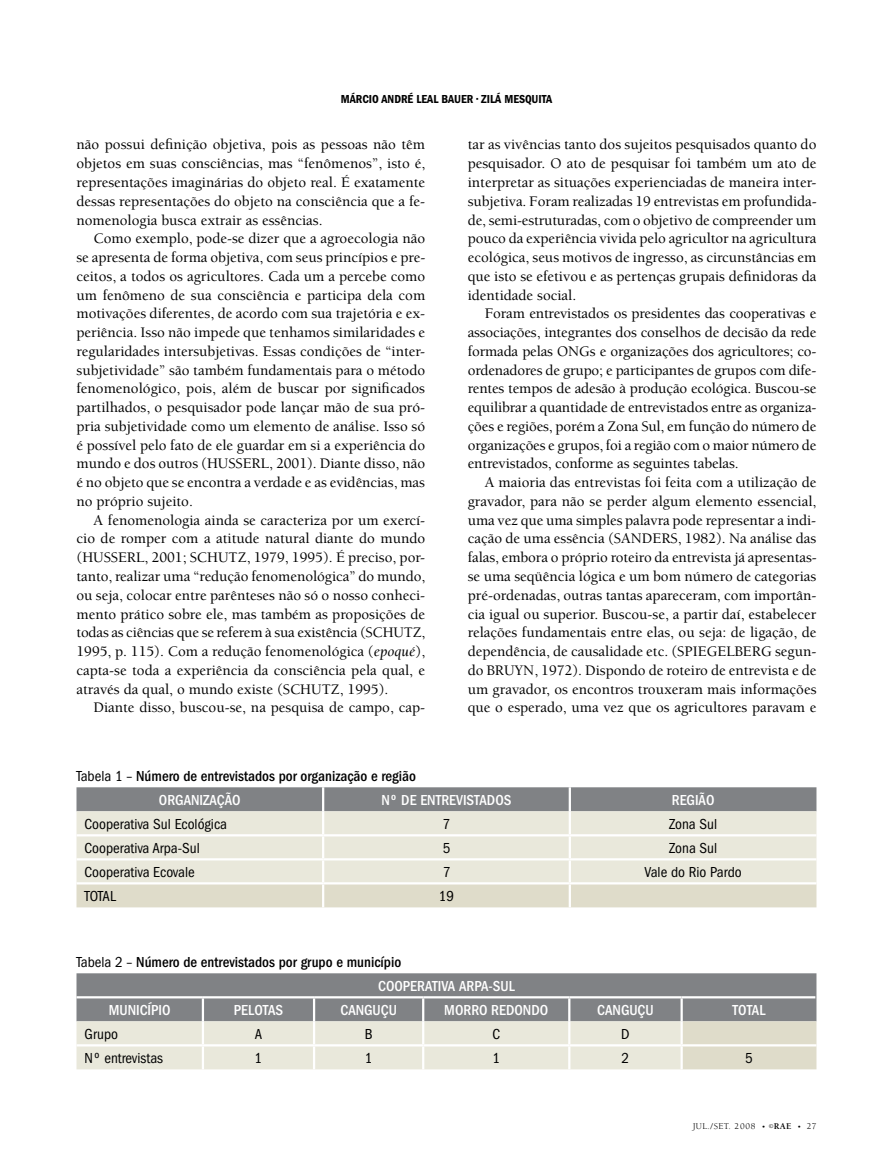
<style>
.page{position:relative;width:893px;height:1170px;background:#fff}
.page>*{position:absolute;margin:0;border:0;box-sizing:border-box;transform-origin:0 0}
.t1{font:500 15px/18.8px "Berkeley";color:#000;text-align:justify}
.t2{font:condensed 15px "Franklin Gothic";color:#000}
.t3{font:500 condensed 15px/23.7px "Franklin Gothic";color:#000}
.t4{font:500 condensed 15px "Franklin Gothic";color:#fff}
.t5{font:600 condensed 12px "Franklin Gothic";color:#000}
.t6{font:9px "Berkeley";letter-spacing:.04em;color:#000}
.s1{font-weight:400;font-style:italic}
.s2{font-weight:400}
.s3{color:#fff}
.s4{font-size:7.5px}
.s5{font-size:6px}
.s6{font-weight:700}
</style>
<div class="page">
<div style="left:76px;top:787px;width:740px;height:24px;background:#808285"></div>
<div style="left:76px;top:811px;width:740px;height:71px;background:#e9e8db"></div>
<div style="left:76px;top:884px;width:740px;height:23px;background:#dfdcca"></div>
<hr style="left:322px;top:787px;width:2px;height:24px;background:#fff">
<hr style="left:569px;top:787px;width:2px;height:24px;background:#fff">
<hr style="left:322px;top:884px;width:2px;height:23px;background:#fff">
<hr style="left:569px;top:884px;width:2px;height:23px;background:#fff">
<hr style="left:322px;top:811px;width:2px;height:23px;background:#fff">
<hr style="left:569px;top:811px;width:2px;height:23px;background:#fff">
<hr style="left:76px;top:834px;width:247px;height:2px;background:#fff">
<hr style="left:323px;top:834px;width:247px;height:2px;background:#fff">
<hr style="left:322px;top:836px;width:2px;height:22px;background:#fff">
<hr style="left:570px;top:834px;width:246px;height:2px;background:#fff">
<hr style="left:569px;top:836px;width:2px;height:22px;background:#fff">
<hr style="left:76px;top:858px;width:247px;height:2px;background:#fff">
<hr style="left:323px;top:858px;width:247px;height:2px;background:#fff">
<hr style="left:322px;top:860px;width:2px;height:22px;background:#fff">
<hr style="left:570px;top:858px;width:246px;height:2px;background:#fff">
<hr style="left:569px;top:860px;width:2px;height:22px;background:#fff">
<svg style="left:76px;top:973px;width:740px;height:96px;background:#b4b5af"></svg>
<hr style="left:76px;top:996px;width:127px;height:2px;background:#fff">
<hr style="left:203px;top:996px;width:111px;height:2px;background:#fff">
<hr style="left:314px;top:996px;width:109px;height:2px;background:#fff">
<hr style="left:423px;top:996px;width:146px;height:2px;background:#fff">
<hr style="left:569px;top:996px;width:113px;height:2px;background:#fff">
<hr style="left:682px;top:996px;width:133px;height:2px;background:#fff">
<hr style="left:202px;top:998px;width:2px;height:23px;background:#fff">
<hr style="left:313px;top:998px;width:2px;height:23px;background:#fff">
<hr style="left:422px;top:998px;width:2px;height:23px;background:#fff">
<hr style="left:568px;top:998px;width:2px;height:23px;background:#fff">
<hr style="left:680px;top:998px;width:3px;height:23px;background:#fff">
<hr style="left:202px;top:1021px;width:2px;height:23px;background:#fff">
<hr style="left:313px;top:1021px;width:2px;height:23px;background:#fff">
<hr style="left:422px;top:1021px;width:2px;height:23px;background:#fff">
<hr style="left:568px;top:1021px;width:2px;height:23px;background:#fff">
<hr style="left:680px;top:1021px;width:3px;height:23px;background:#fff">
<hr style="left:76px;top:1044px;width:127px;height:2px;background:#fff">
<hr style="left:203px;top:1044px;width:111px;height:2px;background:#fff">
<hr style="left:202px;top:1046px;width:2px;height:23px;background:#fff">
<hr style="left:314px;top:1044px;width:109px;height:2px;background:#fff">
<hr style="left:313px;top:1046px;width:2px;height:23px;background:#fff">
<hr style="left:423px;top:1044px;width:146px;height:2px;background:#fff">
<hr style="left:422px;top:1046px;width:2px;height:23px;background:#fff">
<hr style="left:569px;top:1044px;width:113px;height:2px;background:#fff">
<hr style="left:568px;top:1046px;width:2px;height:23px;background:#fff">
<hr style="left:682px;top:1044px;width:134px;height:2px;background:#fff">
<hr style="left:680px;top:1046px;width:3px;height:23px;background:#fff">
<p class="t5" style="left:341px;top:93px;width:213px">MÁRCIO ANDRÉ LEAL BAUER • ZILÁ MESQUITA</p>
<p class="t1" style="left:76px;top:136px;width:350px">não possui definição objetiva, pois as pessoas não têm objetos em suas consciências, mas “fenômenos”, isto é, representações imaginárias do objeto real. É exatamente dessas representações do objeto na consciência que a fe&shy;nomenologia busca extrair as essências.</p>
<p class="t1" style="left:76px;top:229px;width:350px;text-indent:17px">Como exemplo, pode-se dizer que a agroecologia não se apresenta de forma objetiva, com seus princípios e pre&shy;ceitos, a todos os agricultores. Cada um a percebe como um fenômeno de sua consciência e participa dela com motivações diferentes, de acordo com sua trajetória e ex&shy;periência. Isso não impede que tenhamos similaridades e regularidades intersubjetivas. Essas condições de “inter&shy;subjetividade” são também fundamentais para o método fenomenológico, pois, além de buscar por significados partilhados, o pesquisador pode lançar mão de sua pró&shy;pria subjetividade como um elemento de análise. Isso só é possível pelo fato de ele guardar em si a experiência do mundo e dos outros (HUSSERL, 2001). Diante disso, não é no objeto que se encontra a verdade e as evidências, mas no próprio sujeito.</p>
<p class="t1" style="left:76px;top:511px;width:350px;text-indent:17px">A fenomenologia ainda se caracteriza por um exercí&shy;cio de romper com a atitude natural diante do mundo (HUSSERL, 2001; SCHUTZ, 1979, 1995). É preciso, por&shy;tanto, realizar uma “redução fenomenológica” do mundo, ou seja, colocar entre parênteses não só o nosso conheci&shy;mento prático sobre ele, mas também as proposições de todas as ciências que se referem à sua existência (SCHUTZ, 1995, p. 115). Com a redução fenomenológica (<span class="s1">epoqué</span>), capta-se toda a experiência da consciência pela qual, e através da qual, o mundo existe (SCHUTZ, 1995).</p>
<p class="t1" style="left:94px;top:698px;width:333px">Diante disso, buscou-se, na pesquisa de campo, cap-</p>
<p class="t1" style="left:468px;top:136px;width:350px">tar as vivências tanto dos sujeitos pesquisados quanto do pesquisador. O ato de pesquisar foi também um ato de interpretar as situações experienciadas de maneira inter&shy;subjetiva. Foram realizadas 19 entrevistas em profundida&shy;de, semi-estruturadas, com o objetivo de compreender um pouco da experiência vivida pelo agricultor na agricultura ecológica, seus motivos de ingresso, as circunstâncias em que isto se efetivou e as pertenças grupais definidoras da identidade social.</p>
<p class="t1" style="left:468px;top:304px;width:350px;text-indent:17px">Foram entrevistados os presidentes das cooperativas e associações, integrantes dos conselhos de decisão da rede formada pelas ONGs e organizações dos agricultores; co&shy;ordenadores de grupo; e participantes de grupos com dife&shy;rentes tempos de adesão à produção ecológica. Buscou-se equilibrar a quantidade de entrevistados entre as organiza&shy;ções e regiões, porém a Zona Sul, em função do número de organizações e grupos, foi a região com o maior número de entrevistados, conforme as seguintes tabelas.</p>
<p class="t1" style="left:468px;top:473px;width:350px;text-indent:17px">A maioria das entrevistas foi feita com a utilização de gravador, para não se perder algum elemento essencial, uma vez que uma simples palavra pode representar a indi&shy;cação de uma essência (SANDERS, 1982). Na análise das falas, embora o próprio roteiro da entrevista já apresentas&shy;se uma seqüência lógica e um bom número de categorias pré-ordenadas, outras tantas apareceram, com importân&shy;cia igual ou superior. Buscou-se, a partir daí, estabelecer relações fundamentais entre elas, ou seja: de ligação, de dependência, de causalidade etc. (SPIEGELBERG segun&shy;do BRUYN, 1972). Dispondo de roteiro de entrevista e de um gravador, os encontros trouxeram mais informações que o esperado, uma vez que os agricultores paravam e</p>
<p class="t3" style="left:159px;top:764px;width:259px;text-indent:-82px"><span class="s2">Tabela 1 –</span> Número de entrevistados por organização e região<br><span class="s3">Organ</span></p>
<p class="t4" style="left:200px;top:791px;width:41px">ização</p>
<p class="t4" style="left:381px;top:791px;width:107px">Nº de Entrevistados</p>
<p class="t4" style="left:672px;top:791px;width:43px">Reg ião</p>
<p class="t2" style="left:85px;top:815px;width:144px">Cooperativa Sul Ecológica</p>
<p class="t2" style="left:443px;top:815px;width:9px">7</p>
<p class="t2" style="left:669px;top:815px;width:50px">Zona Sul</p>
<p class="t2" style="left:85px;top:839px;width:117px">Cooperativa Arpa-Sul</p>
<p class="t2" style="left:443px;top:839px;width:9px">5</p>
<p class="t2" style="left:669px;top:839px;width:50px">Zona Sul</p>
<p class="t2" style="left:85px;top:863px;width:112px">Cooperativa Ecovale</p>
<p class="t2" style="left:443px;top:863px;width:9px">7</p>
<p class="t2" style="left:645px;top:863px;width:99px">Vale do Rio Pardo</p>
<p class="t2" style="left:85px;top:887px;width:33px">TOTAL</p>
<p class="t2" style="left:439px;top:887px;width:17px">19</p>
<p class="t3" style="left:77px;top:950px;width:326px"><span class="s2">Tabela 2 –</span> Número de entrevistados por grupo e município</p>
<p class="t4" style="left:378px;top:977px;width:138px">COOPERATIVA ARPA-SUL</p>
<p class="t4" style="left:109px;top:1001px;width:62px">Município</p>
<p class="t4" style="left:234px;top:1001px;width:43px">Pelotas</p>
<p class="t4" style="left:340px;top:1001px;width:17px">Cangu</p>
<p class="t4" style="left:381px;top:1001px;width:16px">çu</p>
<p class="t4" style="left:444px;top:1001px;width:20px">Morro</p>
<p class="t4" style="left:491px;top:1001px;width:17px">Redondo</p>
<p class="t4" style="left:597px;top:1001px;width:17px">Cangu</p>
<p class="t4" style="left:638px;top:1001px;width:16px">çu</p>
<p class="t4" style="left:733px;top:1001px;width:28px">To tal</p>
<p class="t2" style="left:85px;top:1025px;width:35px">Grupo</p>
<p class="t2" style="left:255px;top:1025px;width:9px">A</p>
<p class="t2" style="left:365px;top:1025px;width:9px">B</p>
<p class="t2" style="left:492px;top:1025px;width:9px">C</p>
<p class="t2" style="left:621px;top:1025px;width:10px">D</p>
<p class="t2" style="left:85px;top:1049px;width:80px">Nº entrevistas</p>
<p class="t2" style="left:255px;top:1049px;width:9px">1</p>
<p class="t2" style="left:365px;top:1049px;width:9px">1</p>
<p class="t2" style="left:492px;top:1049px;width:9px">1</p>
<p class="t2" style="left:622px;top:1049px;width:9px">2</p>
<p class="t2" style="left:745px;top:1049px;width:9px">5</p>
<p class="t6" style="left:693px;top:1121px;width:125px">JUL./SET. 2008 <span class="s4">•</span> <span class="s5">©</span><span class="s6">RAE</span> <span class="s4">•</span> 27</p>
</div>
